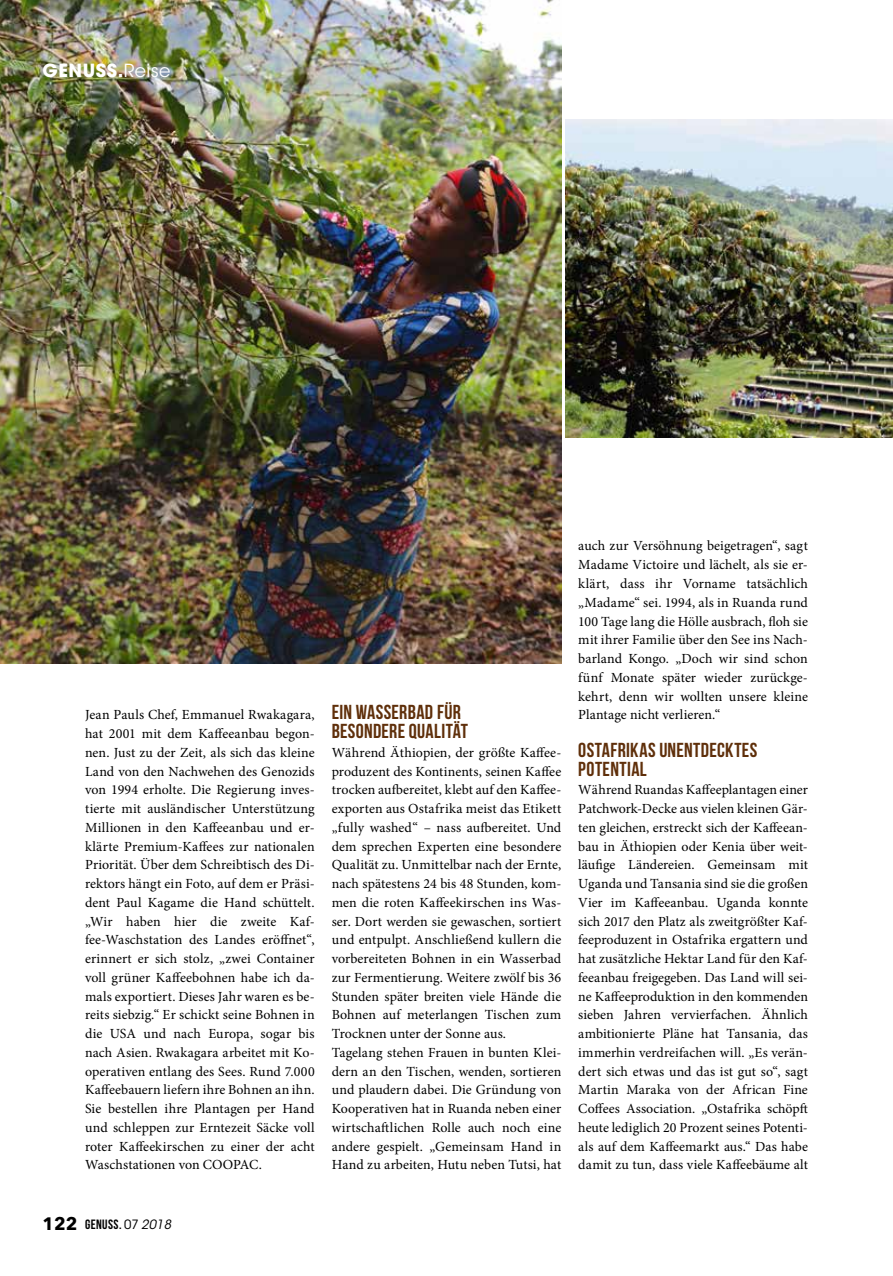
<style>
.page{position:relative;width:893px;height:1276px;background:#fff}
.page>*{position:absolute;margin:0;border:0;box-sizing:border-box;transform-origin:0 0}
.t1{font:700 20.25px/18.8px "Bebas Neue";letter-spacing:.02em;color:#5f2f0a}
.t2{font:700 18px "ITC Avant Garde Std";letter-spacing:.03em;color:#fff}
.t3{font:13.95px/18.8px "Minion Pro";letter-spacing:.005em;color:#000;text-align:justify}
.t4{font:700 13.5px "Bebas Neue";letter-spacing:.03em;color:#000}
.s1{font-weight:400}
.s2{font-family:"Avenir Next";font-size:18px}
.s3{font-family:"ITC Avant Garde Std";font-weight:400;font-size:12.75px}
.s4{font-family:"ITC Avant Garde Std";font-weight:400;font-style:italic;font-size:12.75px}
</style>
<div class="page">
<img style="left:0;top:0;width:561px;height:663px">
<img style="left:566px;top:119px;width:327px;height:319px">
<p class="t2" style="left:43px;top:59px;width:129px">GENUSS.<span class="s1">Reise</span></p>
<p class="t3" style="left:85px;top:705px;width:231px">Jean Pauls Chef, Emmanuel Rwakagara, hat 2001 mit dem Kaffeeanbau begon&shy;nen. Just zu der Zeit, als sich das kleine Land von den Nachwehen des Genozids von 1994 erholte. Die Regierung inves&shy;tierte mit ausländischer Unterstützung Millionen in den Kaffeeanbau und er&shy;klärte Premium-Kaffees zur nationalen Priorität. Über dem Schreibtisch des Di&shy;rektors hängt ein Foto, auf dem er Präsi&shy;dent Paul Kagame die Hand schüttelt. „Wir haben hier die zweite Kaf&shy;fee-Waschstation des Landes eröffnet“, erinnert er sich stolz, „zwei Container voll grüner Kaffeebohnen habe ich da&shy;mals exportiert. Dieses Jahr waren es be&shy;reits siebzig.“ Er schickt seine Bohnen in die USA und nach Europa, sogar bis nach Asien. Rwakagara arbeitet mit Ko&shy;operativen entlang des Sees. Rund 7.000<br>Kaffeebauern liefern ihre Bohnen an ihn.<br>Sie bestellen ihre Plantagen per Hand und schleppen zur Erntezeit Säcke voll roter Kaffeekirschen zu einer der acht Waschstationen von COOPAC.</p>
<h1 class="t1" style="left:332px;top:702px;width:138px">EIN WASSERBAD FÜR<br>BESONDERE QUALITÄT</h1>
<p class="t3" style="left:332px;top:743px;width:231px;text-align:left">Während Äthiopien, der größte Kaffee&shy;produzent des Kontinents, seinen Kaffee trocken aufbereitet, klebt auf den Kaffee&shy;exporten aus Ostafrika meist das Etikett „fully washed“ – nass aufbereitet. Und dem sprechen Experten eine besondere Qualität zu. Unmittelbar nach der Ernte, nach spätestens 24 bis 48 Stunden, kom&shy;men die roten Kaffeekirschen ins Was&shy;ser. Dort werden sie gewaschen, sortiert und entpulpt. Anschließend kullern die vorbereiteten Bohnen in ein Wasserbad zur Fermentierung. Weitere zwölf bis 36<br>Stunden später breiten viele Hände die Bohnen auf meterlangen Tischen zum Trocknen unter der Sonne aus.<br>Tagelang stehen Frauen in bunten Klei&shy;dern an den Tischen, wenden, sortieren und plaudern dabei. Die Gründung von Kooperativen hat in Ruanda neben einer wirtschaftlichen Rolle auch noch eine andere gespielt. „Gemeinsam Hand in Hand zu arbeiten, Hutu neben Tutsi, hat</p>
<p class="t3" style="left:578px;top:537px;width:231px">auch zur Versöhnung beigetragen“, sagt Madame Victoire und lächelt, als sie er&shy;klärt, dass ihr Vorname tatsächlich „Madame“ sei. 1994, als in Ruanda rund 100 Tage lang die Hölle ausbrach, floh sie mit ihrer Familie über den See ins Nach&shy;barland Kongo. „Doch wir sind schon fünf Monate später wieder zurückge&shy;kehrt, denn wir wollten unsere kleine Plantage nicht verlieren.“</p>
<h1 class="t1" style="left:578px;top:740px;width:181px">OSTAFRIKAS UNENTDECKTES<br>POTENTIAL</h1>
<p class="t3" style="left:578px;top:780px;width:231px">Während Ruandas Kaffeeplantagen einer Patchwork-Decke aus vielen kleinen Gär&shy;ten gleichen, erstreckt sich der Kaffeean&shy;bau in Äthiopien oder Kenia über weit&shy;läufige Ländereien. Gemeinsam mit Uganda und Tansania sind sie die großen Vier im Kaffeeanbau. Uganda konnte sich 2017 den Platz als zweitgrößter Kaf&shy;feeproduzent in Ostafrika ergattern und hat zusätzliche Hektar Land für den Kaf&shy;feeanbau freigegeben. Das Land will sei&shy;ne Kaffeeproduktion in den kommenden sieben Jahren vervierfachen. Ähnlich ambitionierte Pläne hat Tansania, das immerhin verdreifachen will. „Es verän&shy;dert sich etwas und das ist gut so“, sagt Martin Maraka von der African Fine Coffees Association. „Ostafrika schöpft heute lediglich 20 Prozent seines Potenti&shy;als auf dem Kaffeemarkt aus.“ Das habe damit zu tun, dass viele Kaffeebäume alt</p>
<p class="t4" style="left:43px;top:1216px;width:130px"><span class="s2">122</span> GENUSS. <span class="s3">07</span> <span class="s4">2018</span></p>
</div>
